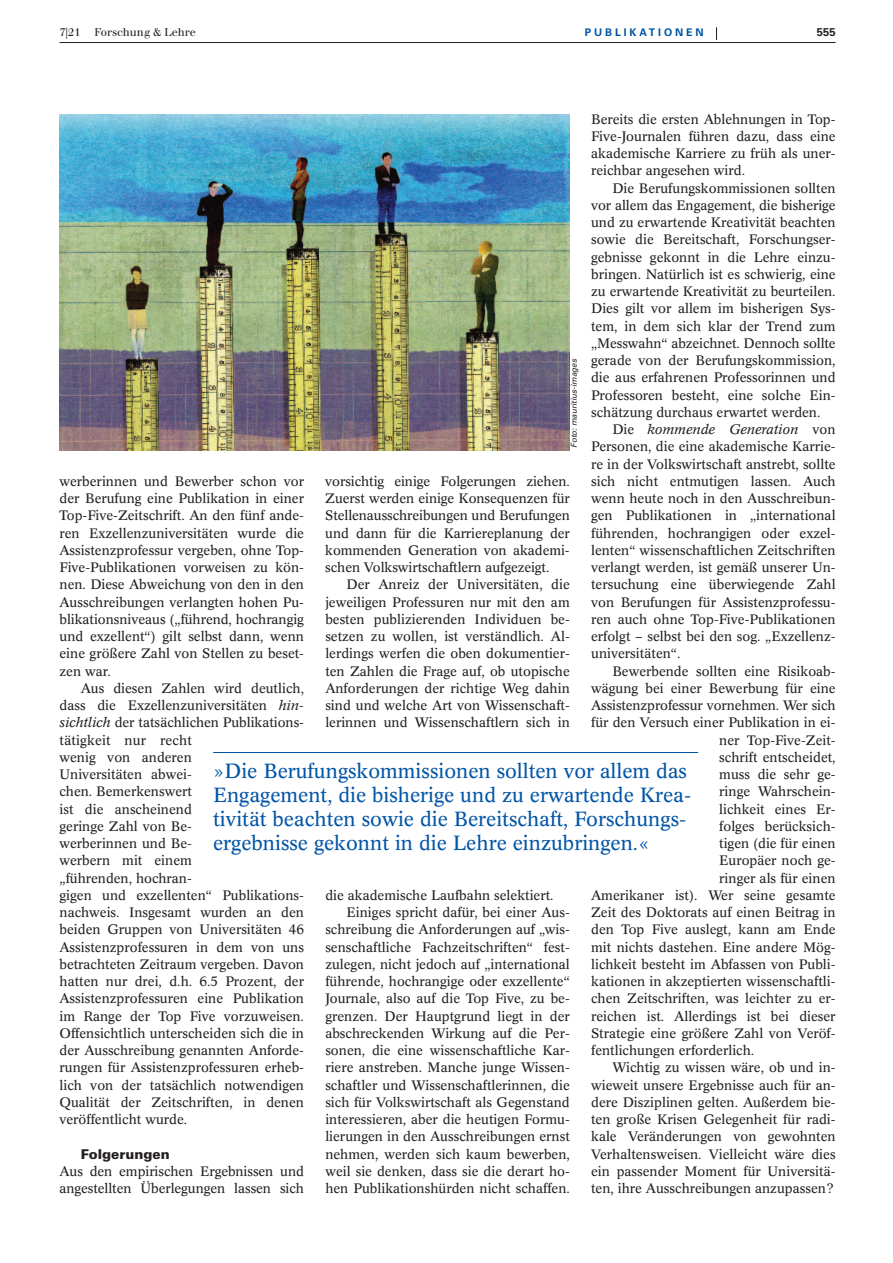
<style>
.page{position:relative;width:893px;height:1263px;background:#fff}
.page>*{position:absolute;margin:0;border:0;box-sizing:border-box;transform-origin:0 0}
.t1{font:20.25px/24px "Concorde BE";color:#0154a6}
.t2{font:13.5px/17.2px "Concorde BE";color:#231f20;text-align:justify}
.t3{font:900 13.5px "Univers LT";color:#231f20}
.t4{font:11.25px "Walbaum";color:#231f20}
.t5{font:700 11.25px "Univers LT";color:#231f20}
.t6{font:700 10.5px "Univers LT";letter-spacing:.28em;color:#0154a6}
.t7{font:italic 8.1px "Univers LT";letter-spacing:-.005em;color:#231f20}
.s1{font-style:italic}
</style>
<div class="page">
<hr style="left:60px;top:42px;width:776px;height:1px;background:#231f20">
<svg style="left:716px;top:27px;width:1px;height:13px"></svg>
<hr style="left:213px;top:752px;width:485px;height:1px;background:#0154a6">
<img style="left:60px;top:115px;width:510px;height:336px">
<p class="t4" style="left:60px;top:28px;width:138px">7|21 Forschung &amp; Lehre</p>
<p class="t6" style="left:585px;top:28px;width:121px">PUBLIKATIONEN</p>
<p class="t5" style="left:817px;top:28px;width:20px">555</p>
<p class="t2" style="left:591px;top:111px;width:246px">Bereits die ersten Ablehnungen in Top-Five-Journalen führen dazu, dass eine akademische Karriere zu früh als uner&shy;reichbar angesehen wird.</p>
<p class="t2" style="left:591px;top:180px;width:246px;text-indent:21px">Die Berufungskommissionen sollten vor allem das Engagement, die bisherige und zu erwartende Kreativität beachten sowie die Bereitschaft, Forschungser&shy;gebnisse gekonnt in die Lehre einzu&shy;bringen. Natürlich ist es schwierig, eine zu erwartende Kreativität zu beurteilen.<br>Dies gilt vor allem im bisherigen Sys&shy;tem, in dem sich klar der Trend zum „Messwahn“ abzeichnet. Dennoch sollte gerade von der Berufungskommission, die aus erfahrenen Professorinnen und Professoren besteht, eine solche Ein&shy;schätzung durchaus erwartet werden.</p>
<p class="t2" style="left:591px;top:422px;width:246px;text-indent:21px">Die <span class="s1">kommende Generation</span> von Personen, die eine akademische Karrie&shy;re in der Volkswirtschaft anstrebt, sollte sich nicht entmutigen lassen. Auch wenn heute noch in den Ausschreibun&shy;gen Publikationen in „international führenden, hochrangigen oder exzel&shy;lenten“ wissenschaftlichen Zeitschriften verlangt werden, ist gemäß unserer Un&shy;tersuchung eine überwiegende Zahl von Berufungen für Assistenzprofessu&shy;ren auch ohne Top-Five-Publikationen erfolgt – selbst bei den sog. „Exzellenz&shy;universitäten“.</p>
<p class="t2" style="left:612px;top:663px;width:225px">Bewerbende sollten eine Risikoab-</p>
<p class="t2" style="left:591px;top:680px;width:246px">wägung bei einer Bewerbung für eine</p>
<p class="t2" style="left:591px;top:698px;width:246px">Assistenzprofessur vornehmen. Wer sich</p>
<p class="t2" style="left:591px;top:715px;width:246px">für den Versuch einer Publikation in ei-</p>
<p class="t2" style="left:719px;top:732px;width:118px">ner Top-Five-Zeit-</p>
<p class="t2" style="left:719px;top:749px;width:118px">schrift entscheidet,</p>
<p class="t2" style="left:719px;top:767px;width:118px">muss die sehr ge-</p>
<p class="t2" style="left:719px;top:784px;width:118px">ringe Wahrschein-</p>
<p class="t2" style="left:719px;top:801px;width:118px">lichkeit eines Er-</p>
<p class="t2" style="left:719px;top:818px;width:118px">folges berücksich-</p>
<p class="t2" style="left:719px;top:836px;width:118px">tigen (die für einen</p>
<p class="t2" style="left:719px;top:853px;width:118px">Europäer noch ge-</p>
<p class="t2" style="left:719px;top:870px;width:118px">ringer als für einen</p>
<p class="t2" style="left:591px;top:887px;width:246px">Amerikaner ist). Wer seine gesamte</p>
<p class="t2" style="left:591px;top:905px;width:246px">Zeit des Doktorats auf einen Beitrag in</p>
<p class="t2" style="left:591px;top:922px;width:246px">den Top Five auslegt, kann am Ende</p>
<p class="t2" style="left:591px;top:939px;width:246px">mit nichts dastehen. Eine andere Mög-</p>
<p class="t2" style="left:591px;top:956px;width:246px">lichkeit besteht im Abfassen von Publi-</p>
<p class="t2" style="left:591px;top:974px;width:246px">kationen in akzeptierten wissenschaftli-</p>
<p class="t2" style="left:591px;top:991px;width:246px">chen Zeitschriften, was leichter zu er-</p>
<p class="t2" style="left:591px;top:1008px;width:246px">reichen ist. Allerdings ist bei dieser</p>
<p class="t2" style="left:591px;top:1025px;width:246px">Strategie eine größere Zahl von Veröf-</p>
<p class="t2" style="left:591px;top:1043px;width:165px">fentlichungen erforderlich.</p>
<p class="t2" style="left:612px;top:1060px;width:225px">Wichtig zu wissen wäre, ob und in-</p>
<p class="t2" style="left:591px;top:1077px;width:246px">wieweit unsere Ergebnisse auch für an-</p>
<p class="t2" style="left:591px;top:1094px;width:246px">dere Disziplinen gelten. Außerdem bie-</p>
<p class="t2" style="left:591px;top:1112px;width:246px">ten große Krisen Gelegenheit für radi-</p>
<p class="t2" style="left:591px;top:1129px;width:246px">kale Veränderungen von gewohnten</p>
<p class="t2" style="left:591px;top:1146px;width:246px">Verhaltensweisen. Vielleicht wäre dies</p>
<p class="t2" style="left:591px;top:1163px;width:246px">ein passender Moment für Universitä-</p>
<p class="t2" style="left:591px;top:1181px;width:244px">ten, ihre Ausschreibungen anzupassen?</p>
<p class="t7" style="left:571px;top:448px;width:90px;rotate:-90deg">Foto: mauritius-images</p>
<p class="t2" style="left:60px;top:473px;width:246px">werberinnen und Bewerber schon vor der Berufung eine Publikation in einer Top-Five-Zeitschrift. An den fünf ande&shy;ren Exzellenzuniversitäten wurde die Assistenzprofessur vergeben, ohne Top-Five-Publikationen vorweisen zu kön&shy;nen. Diese Abweichung von den in den Ausschreibungen verlangten hohen Pu&shy;blikationsniveaus („führend, hochrangig und exzellent“) gilt selbst dann, wenn eine größere Zahl von Stellen zu beset&shy;zen war.</p>
<p class="t2" style="left:60px;top:680px;width:246px;text-align:left;text-indent:21px">Aus diesen Zahlen wird deutlich, dass die Exzellenzuniversitäten <span class="s1">hin&shy;sichtlich</span> der tatsächlichen Publikations&shy;tätigkeit nur recht<br>wenig von anderen<br>Universitäten abwei-<br>chen. Bemerkenswert<br>ist die anscheinend<br>geringe Zahl von Be-<br>werberinnen und Be-<br>werbern mit einem<br>„führenden, hochran-<br>gigen und exzellenten“ Publikations&shy;nachweis. Insgesamt wurden an den beiden Gruppen von Universitäten 46<br>Assistenzprofessuren in dem von uns betrachteten Zeitraum vergeben. Davon hatten nur drei, d.h. 6.5 Prozent, der<br>Assistenzprofessuren eine Publikation im Range der Top Five vorzuweisen.<br>Offensichtlich unterscheiden sich die in der Ausschreibung genannten Anforde&shy;rungen für Assistenzprofessuren erheb&shy;lich von der tatsächlich notwendigen<br>Qualität der Zeitschriften, in denen veröffentlicht wurde.</p>
<p class="t3" style="left:81px;top:1149px;width:90px">Folgerungen</p>
<p class="t2" style="left:60px;top:1163px;width:246px">Aus den empirischen Ergebnissen und angestellten Überlegungen lassen sich</p>
<p class="t2" style="left:325px;top:473px;width:246px">vorsichtig einige Folgerungen ziehen.<br>Zuerst werden einige Konsequenzen für Stellenausschreibungen und Berufungen und dann für die Karriereplanung der kommenden Generation von akademi&shy;schen Volkswirtschaftlern aufgezeigt.</p>
<p class="t2" style="left:325px;top:577px;width:246px;text-indent:21px">Der Anreiz der Universitäten, die jeweiligen Professuren nur mit den am besten publizierenden Individuen be&shy;setzen zu wollen, ist verständlich. Al&shy;lerdings werfen die oben dokumentier&shy;ten Zahlen die Frage auf, ob utopische Anforderungen der richtige Weg dahin sind und welche Art von Wissenschaft&shy;lerinnen und Wissenschaftlern sich in</p>
<h1 class="t1" style="left:213px;top:761px;width:480px">»Die Berufungskommissionen sollten vor allem das Engagement, die bisherige und zu erwartende Krea&shy;tivität beachten sowie die Bereitschaft, Forschungs&shy;ergebnisse gekonnt in die Lehre einzubringen.«</h1>
<p class="t2" style="left:325px;top:887px;width:230px">die akademische Laufbahn selektiert.</p>
<p class="t2" style="left:347px;top:905px;width:225px">Einiges spricht dafür, bei einer Aus-</p>
<p class="t2" style="left:325px;top:922px;width:246px">schreibung die Anforderungen auf „wis-</p>
<p class="t2" style="left:325px;top:939px;width:246px">senschaftliche Fachzeitschriften“ fest-</p>
<p class="t2" style="left:325px;top:956px;width:246px">zulegen, nicht jedoch auf „international</p>
<p class="t2" style="left:325px;top:974px;width:246px">führende, hochrangige oder exzellente“</p>
<p class="t2" style="left:325px;top:991px;width:246px">Journale, also auf die Top Five, zu be-</p>
<p class="t2" style="left:325px;top:1008px;width:246px">grenzen. Der Hauptgrund liegt in der</p>
<p class="t2" style="left:325px;top:1025px;width:246px">abschreckenden Wirkung auf die Per-</p>
<p class="t2" style="left:325px;top:1043px;width:246px">sonen, die eine wissenschaftliche Kar-</p>
<p class="t2" style="left:325px;top:1060px;width:246px">riere anstreben. Manche junge Wissen-</p>
<p class="t2" style="left:325px;top:1077px;width:246px">schaftler und Wissenschaftlerinnen, die</p>
<p class="t2" style="left:325px;top:1094px;width:246px">sich für Volkswirtschaft als Gegenstand</p>
<p class="t2" style="left:325px;top:1112px;width:246px">interessieren, aber die heutigen Formu-</p>
<p class="t2" style="left:325px;top:1129px;width:246px">lierungen in den Ausschreibungen ernst</p>
<p class="t2" style="left:325px;top:1146px;width:246px">nehmen, werden sich kaum bewerben,</p>
<p class="t2" style="left:325px;top:1163px;width:246px">weil sie denken, dass sie die derart ho-</p>
<p class="t2" style="left:325px;top:1181px;width:246px">hen Publikationshürden nicht schaffen.</p>
</div>
